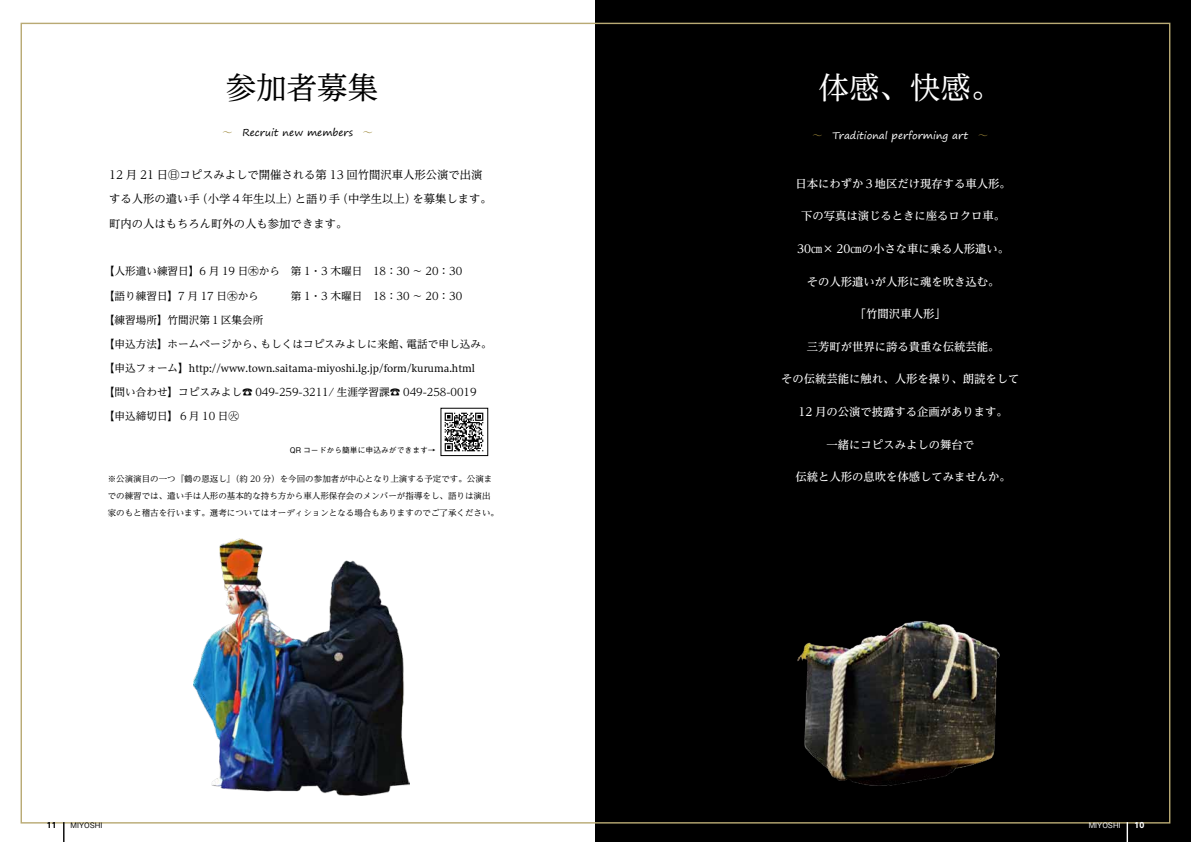
<style>
.page{position:relative;width:1191px;height:842px;background:#fff}
.page>*{position:absolute;margin:0;border:0;box-sizing:border-box;transform-origin:0 0}
.t1{font:30.5px "Reim Yonz Pro";color:#fff}
.t2{font:30.5px "Reim Yonz Pro";color:#000}
.t3{font:500 11.3px "Reim Yonz Pro";color:#fff}
.t4{font:11.3px/24.1px "Reim Yonz Pro";color:#000}
.t5{font:10.6px "Reim Yonz Pro";color:#000}
.t6{font:9.9px "Hiragino UD Serif Std N W4";color:#000}
.t7{font:9.9px "Segoe Print";color:#fff}
.t8{font:9.9px "Segoe Print";color:#000}
.t9{font:9.9px "Koz Min Pro";color:#9b8638}
.t10{font:8.5px/17px "Reim Yonz Pro";color:#000}
.t11{font:500 7.8px "Gothic BBB Pro";color:#000}
.t12{font:500 7.4px "Gothic BBB Pro";color:#fff}
.t13{font:500 7.4px "Gothic BBB Pro";color:#000}
.t14{font:700 7.4px "UD Shin Go NT Pro";color:#fff}
.t15{font:700 7.4px "UD Shin Go NT Pro";color:#000}
.s1{font-family:"Koz Min Pro";color:#9b8638}
.s2{font-family:"Reim Yonz Pro";font-size:10.6px}
</style>
<div class="page">
<div style="left:595px;top:0;width:596px;height:842px;background:#000"></div>
<img style="left:790px;top:609px;width:221px;height:187px">
<img style="left:194px;top:539px;width:215px;height:256px">
<img style="left:444px;top:412px;width:40px;height:40px">
<svg style="left:63px;top:822px;width:1px;height:20px"></svg>
<hr style="left:1126px;top:822px;width:2px;height:20px;background:#fff">
<h1 class="t2" style="left:226px;top:62px;width:154px">参加者募集</h1>
<p class="t8" style="left:223px;top:124px;width:132px"><span class="s1">〜　</span>Recruit new members</p>
<p class="t9" style="left:363px;top:126px;width:11px">〜</p>
<p class="t4" style="left:412px;top:163px;width:81px;text-indent:-303px">12 月 21 日㊐コピスみよしで開催される第 13 回竹間沢車人形公演で出演を募集します。</p>
<p class="t4" style="left:196px;top:187px;width:104px">（小学４年生以上）</p>
<p class="t4" style="left:337px;top:187px;width:81px">（中学生以上）</p>
<p class="t4" style="left:109px;top:187px;width:240px">する人形の遣い手<br>町内の人はもちろん町外の人も参加できます。</p>
<p class="t4" style="left:295px;top:187px;width:47px">と語り手</p>
<p class="t5" style="left:104px;top:263px;width:260px">【人形遣い練習日】6 月 19 日㊍から　第 1・3 木曜日</p>
<p class="t5" style="left:104px;top:287px;width:260px">【語り練習日】7 月 17 日㊍から　　　第 1・3 木曜日</p>
<p class="t5" style="left:104px;top:311px;width:161px">【練習場所】竹間沢第１区集会所</p>
<p class="t5" style="left:373px;top:263px;width:91px">18：30〜20：30</p>
<p class="t5" style="left:373px;top:287px;width:91px">18：30〜20：30</p>
<p class="t5" style="left:104px;top:335px;width:161px">【申込方法】ホームページから、</p>
<p class="t6" style="left:104px;top:360px;width:373px"><span class="s2">【申込フォーム】</span>http://www.town.saitama-miyoshi l g. j p. /form/kuruma.html</p>
<p class="t5" style="left:104px;top:383px;width:374px">【問い合わせ】コピスみよし☎ 049-259-3211/ 生涯学習課☎ 049-258-0019</p>
<p class="t5" style="left:104px;top:407px;width:137px">【申込締切日】６月 10 日㊋</p>
<p class="t5" style="left:260px;top:335px;width:150px">もしくはコピスみよしに来館、</p>
<p class="t5" style="left:406px;top:335px;width:87px">電話で申し込み。</p>
<p class="t11" style="left:290px;top:444px;width:147px">QR コードから簡単に申込みができます→</p>
<p class="t10" style="left:108px;top:470px;width:393px">※公演演目の一つ『鶴の恩返し』（約 20 分）を今回の参加者が中心となり上演する予定です。公演までの練習では、遣い手は人形の基本的な持ち方から車人形保存会のメンバーが指導をし、語りは演出家のもと稽古を行います。選考についてはオーディションとなる場合もありますのでご了承ください。</p>
<p class="t15" style="left:47px;top:819px;width:11px">11</p>
<p class="t13" style="left:71px;top:819px;width:33px">MIYOSHI</p>
<h1 class="t1" style="left:818px;top:62px;width:184px">体感、快感。</h1>
<p class="t7" style="left:812px;top:126px;width:157px"><span class="s1">〜　</span>Traditional performing art</p>
<p class="t9" style="left:978px;top:128px;width:11px">〜</p>
<p class="t3" style="left:795px;top:174px;width:217px">日本にわずか３地区だけ現存する車人形。</p>
<p class="t3" style="left:801px;top:207px;width:206px">下の写真は演じるときに座るロクロ車。</p>
<p class="t3" style="left:797px;top:239px;width:214px">30㎝× 20㎝の小さな車に乗る人形遣い。</p>
<p class="t3" style="left:806px;top:272px;width:194px">その人形遣いが人形に魂を吹き込む。</p>
<p class="t3" style="left:855px;top:305px;width:92px">「竹間沢車人形「</p>
<p class="t3" style="left:806px;top:337px;width:194px">三芳町が世界に誇る貴重な伝統芸能。</p>
<p class="t3" style="left:781px;top:370px;width:240px">その伝統芸能に触れ、人形を操り、朗読をして</p>
<p class="t3" style="left:798px;top:402px;width:211px">12 月の公演で披露する企画があります。</p>
<p class="t3" style="left:826px;top:435px;width:149px">一緒にコピスみよしの舞台で</p>
<p class="t3" style="left:795px;top:468px;width:217px">伝統と人形の息吹を体感してみませんか。</p>
<p class="t12" style="left:1088px;top:819px;width:33px">MIYOSHI</p>
<p class="t14" style="left:1134px;top:819px;width:11px">10</p>
</div>
